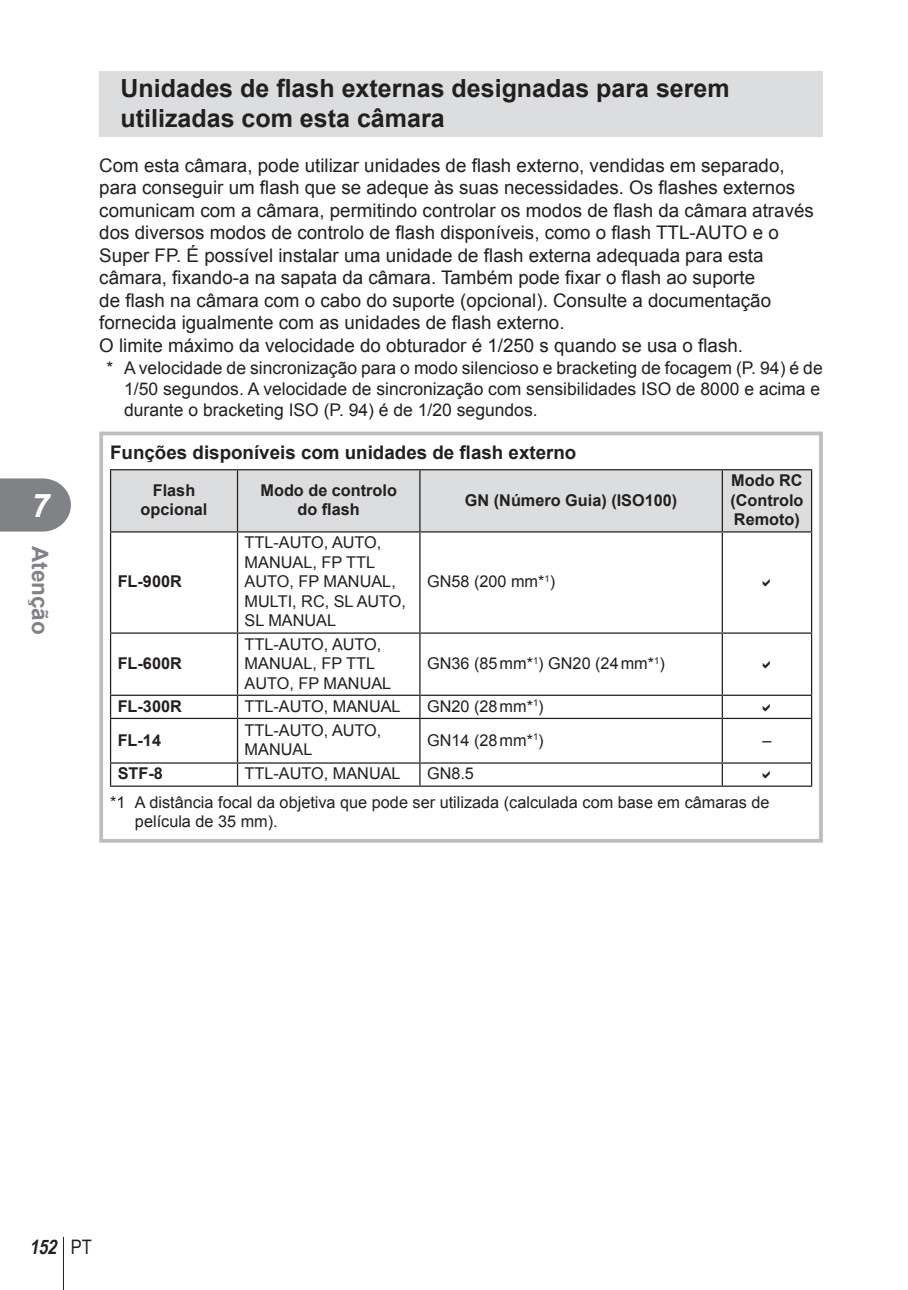
<style>
.page{position:relative;width:908px;height:1290px;background:#fff}
.page>*{position:absolute;margin:0;border:0;box-sizing:border-box;transform-origin:0 0}
.t1{font:italic 700 32.5px "Arial";color:#fff}
.t2{font:700 25px/30px "Arial";color:#231f20}
.t3{font:700 22.5px "Arial";color:#808285}
.t4{font:italic 700 20px "Arial Narrow";color:#231f20}
.t5{font:18.75px/22.5px "Arial";color:#231f20}
.t6{font:700 18.75px "Arial";color:#231f20}
.t7{font:17.5px/21px "Arial";color:#231f20}
.t8{font:16.25px/19.5px "Arial";color:#231f20}
.t9{font:700 16.25px/19.5px "Arial";color:#231f20;text-align:center}
.s1{font-weight:400;font-style:normal}
</style>
<div class="page">
<hr style="left:63px;top:1237px;width:1px;height:53px;background:#231f20">
<svg style="left:0;top:478px;width:71px;height:53px;background:#8b8d90"></svg>
<div style="left:99px;top:71px;width:723px;height:65px;background:#dcddde"></div>
<div style="left:111px;top:470px;width:699px;height:61px;background:#dcddde"></div>
<hr style="left:110px;top:469px;width:127px;height:1px;background:#231f20">
<hr style="left:110px;top:470px;width:1px;height:61px;background:#231f20">
<hr style="left:237px;top:469px;width:183px;height:1px;background:#231f20">
<hr style="left:237px;top:470px;width:1px;height:61px;background:#231f20">
<hr style="left:420px;top:469px;width:302px;height:1px;background:#231f20">
<hr style="left:419px;top:470px;width:1px;height:61px;background:#231f20">
<hr style="left:722px;top:469px;width:89px;height:1px;background:#231f20">
<hr style="left:721px;top:470px;width:1px;height:61px;background:#231f20">
<hr style="left:810px;top:470px;width:1px;height:61px;background:#231f20">
<hr style="left:110px;top:531px;width:127px;height:1px;background:#231f20">
<hr style="left:110px;top:532px;width:1px;height:100px;background:#231f20">
<hr style="left:237px;top:531px;width:183px;height:1px;background:#231f20">
<hr style="left:237px;top:532px;width:1px;height:100px;background:#231f20">
<hr style="left:420px;top:531px;width:302px;height:1px;background:#231f20">
<hr style="left:419px;top:532px;width:1px;height:100px;background:#231f20">
<hr style="left:722px;top:531px;width:89px;height:1px;background:#231f20">
<hr style="left:721px;top:532px;width:1px;height:100px;background:#231f20">
<hr style="left:810px;top:532px;width:1px;height:100px;background:#231f20">
<hr style="left:110px;top:632px;width:127px;height:2px;background:#231f20">
<hr style="left:110px;top:634px;width:1px;height:61px;background:#231f20">
<hr style="left:237px;top:632px;width:183px;height:2px;background:#231f20">
<hr style="left:237px;top:634px;width:1px;height:61px;background:#231f20">
<hr style="left:420px;top:632px;width:302px;height:2px;background:#231f20">
<hr style="left:419px;top:634px;width:1px;height:61px;background:#231f20">
<hr style="left:722px;top:632px;width:89px;height:2px;background:#231f20">
<hr style="left:721px;top:634px;width:1px;height:61px;background:#231f20">
<hr style="left:810px;top:634px;width:1px;height:61px;background:#231f20">
<hr style="left:110px;top:695px;width:127px;height:1px;background:#231f20">
<svg style="left:110px;top:696px;width:1px;height:22px"></svg>
<hr style="left:237px;top:695px;width:183px;height:1px;background:#231f20">
<svg style="left:237px;top:696px;width:1px;height:22px"></svg>
<hr style="left:420px;top:695px;width:302px;height:1px;background:#231f20">
<svg style="left:419px;top:696px;width:1px;height:22px"></svg>
<hr style="left:722px;top:695px;width:89px;height:1px;background:#231f20">
<svg style="left:721px;top:696px;width:1px;height:22px"></svg>
<hr style="left:110px;top:718px;width:127px;height:1px;background:#231f20">
<hr style="left:110px;top:719px;width:1px;height:43px;background:#231f20">
<hr style="left:237px;top:718px;width:183px;height:1px;background:#231f20">
<hr style="left:237px;top:719px;width:1px;height:43px;background:#231f20">
<hr style="left:420px;top:718px;width:302px;height:1px;background:#231f20">
<hr style="left:419px;top:719px;width:1px;height:43px;background:#231f20">
<hr style="left:722px;top:718px;width:89px;height:1px;background:#231f20">
<hr style="left:721px;top:719px;width:1px;height:43px;background:#231f20">
<hr style="left:810px;top:719px;width:1px;height:43px;background:#231f20">
<hr style="left:110px;top:762px;width:127px;height:2px;background:#231f20">
<svg style="left:110px;top:764px;width:1px;height:21px"></svg>
<hr style="left:237px;top:762px;width:183px;height:2px;background:#231f20">
<svg style="left:237px;top:764px;width:1px;height:21px"></svg>
<hr style="left:420px;top:762px;width:302px;height:2px;background:#231f20">
<svg style="left:419px;top:764px;width:1px;height:21px"></svg>
<hr style="left:722px;top:762px;width:89px;height:2px;background:#231f20">
<svg style="left:721px;top:764px;width:1px;height:21px"></svg>
<hr style="left:110px;top:785px;width:127px;height:2px;background:#231f20">
<hr style="left:420px;top:785px;width:391px;height:2px;background:#231f20">
<hr style="left:237px;top:785px;width:183px;height:2px;background:#231f20">
<div style="left:99px;top:432px;width:723px;height:411px;border:4px solid #bbbdc0"></div>
<h1 class="t1" style="left:32px;top:487px;width:20px">7</h1>
<p class="t3" style="left:53px;top:546px;width:90px;rotate:90deg">Atenção</p>
<h2 class="t2" style="left:120px;top:73px;width:610px">Unidades de flash externas designadas para serem utilizadas com esta câmara</h2>
<p class="t5" style="left:99px;top:154px;width:715px">Com esta câmara, pode utilizar unidades de flash externo, vendidas em separado, para conseguir um flash que se adeque às suas necessidades. Os flashes externos comunicam com a câmara, permitindo controlar os modos de flash da câmara através dos diversos modos de controlo de flash disponíveis, como o flash TTL-AUTO e o Super FP. É possível instalar uma unidade de flash externa adequada para esta câmara, fixando-a na sapata da câmara. Também pode fixar o flash ao suporte<br>de flash na câmara com o cabo do suporte (opcional). Consulte a documentação fornecida igualmente com as unidades de flash externo.<br>O limite máximo da velocidade do obturador é 1/250 s quando se usa o flash.</p>
<p class="t7" style="left:124px;top:358px;width:699px;text-indent:-18px">* A velocidade de sincronização para o modo silencioso e bracketing de focagem (P. 94) é de<br>1/50 segundos. A velocidade de sincronização com sensibilidades ISO de 8000 e acima e durante o bracketing ISO (P. 94) é de 1/20 segundos.</p>
<p class="t6" style="left:110px;top:441px;width:467px">Funções disponíveis com unidades de flash externo</p>
<p class="t9" style="left:140px;top:480px;width:68px">Flash opcional</p>
<p class="t9" style="left:260px;top:480px;width:138px">Modo de controlo do flash</p>
<p class="t9" style="left:464px;top:490px;width:214px">GN (Número Guia) (ISO100)</p>
<p class="t9" style="left:730px;top:471px;width:75px;text-align:justify">Modo RC (Controlo Remoto)</p>
<p class="t9" style="left:118px;top:572px;width:66px">FL-900R</p>
<p class="t9" style="left:118px;top:654px;width:66px">FL-600R</p>
<p class="t8" style="left:244px;top:533px;width:163px">TTL-AUTO, AUTO,<br>MANUAL, FP TTL<br>AUTO, FP MANUAL,<br>MULTI, RC, SL AUTO,<br>SL MANUAL</p>
<p class="t8" style="left:244px;top:634px;width:148px">TTL-AUTO, AUTO,<br>MANUAL, FP TTL<br>AUTO, FP MANUAL</p>
<p class="t8" style="left:427px;top:572px;width:130px">GN58 (200 mm*<sup>1</sup>)</p>
<p class="t8" style="left:427px;top:654px;width:239px">GN36 (85 mm*<sup>1</sup>) GN20 (24 mm*<sup>1</sup>)</p>
<p class="t9" style="left:118px;top:696px;width:66px">FL-300R</p>
<p class="t8" style="left:244px;top:696px;width:157px">TTL-AUTO, MANUAL</p>
<p class="t8" style="left:427px;top:696px;width:118px">GN20 (28 mm*<sup>1</sup>)</p>
<p class="t9" style="left:118px;top:730px;width:45px">FL-14</p>
<p class="t8" style="left:244px;top:720px;width:138px">TTL-AUTO, AUTO,<br>MANUAL</p>
<p class="t8" style="left:427px;top:730px;width:118px">GN14 (28 mm*<sup>1</sup>)</p>
<p class="t8" style="left:762px;top:730px;width:11px">–</p>
<p class="t9" style="left:118px;top:764px;width:47px">STF-8</p>
<p class="t8" style="left:244px;top:764px;width:157px">TTL-AUTO, MANUAL</p>
<p class="t8" style="left:110px;top:760px;width:660px;line-height:28.2px;text-indent:317px">GN8.5<br>*1 A distância focal da objetiva que pode ser utilizada (calculada com base em câmaras de</p>
<p class="t8" style="left:135px;top:812px;width:144px">película de 35 mm).</p>
<p class="t4" style="left:29px;top:1235px;width:64px">152 <span class="s1">PT</span></p>
</div>
